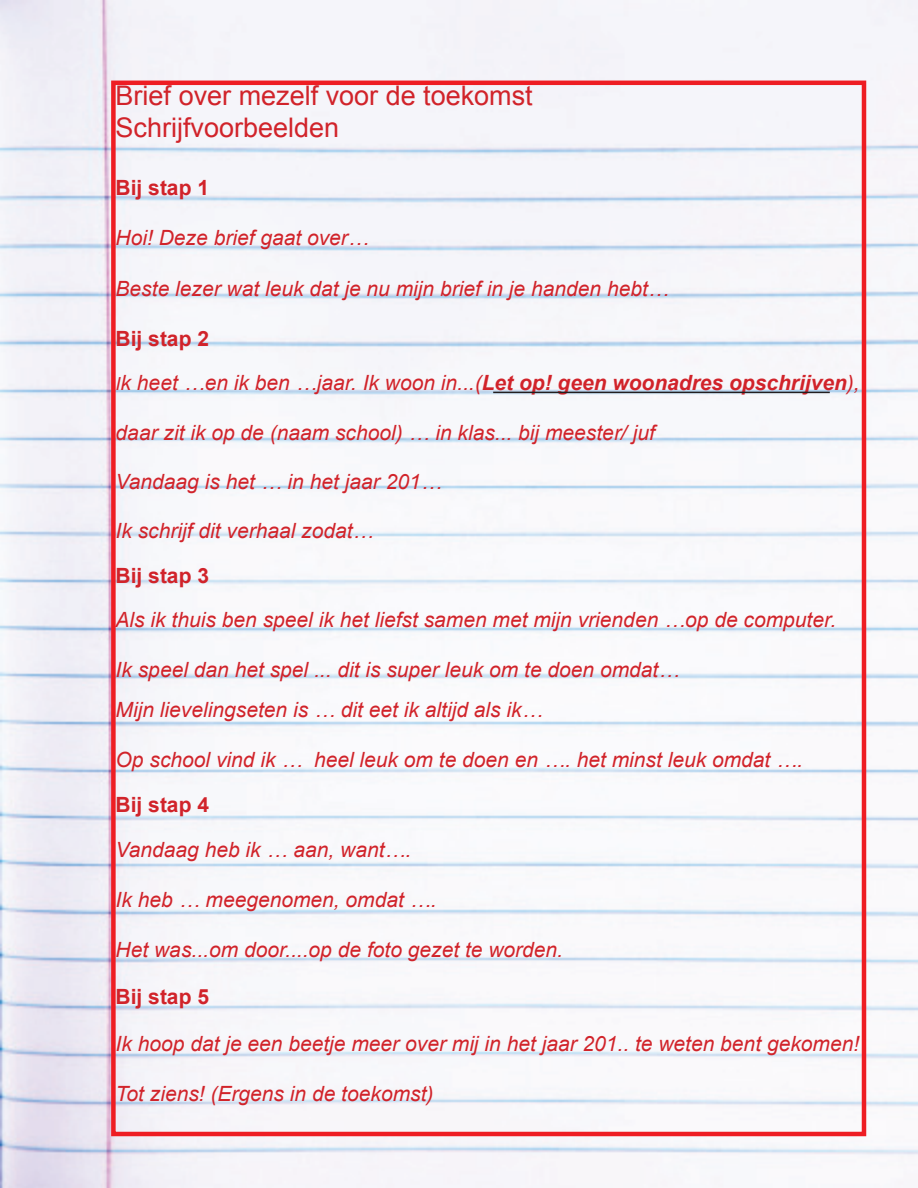
<style>
.page{position:relative;width:918px;height:1188px;background:#fff}
.page>*{position:absolute;margin:0;border:0;box-sizing:border-box;transform-origin:0 0}
.t1{font:27px/32.4px "Arial";color:#d1232a}
.t2{font:italic 21px/44.1px "Arial";color:#d1232a}
.t3{font:700 21px "Arial";color:#d1232a}
.s1{font-weight:700;font-style:normal}
.s2{font-size:18px}
.s3{font-weight:700}
</style>
<div class="page">
<img style="left:0;top:0;width:918px;height:1188px">
<div style="left:111px;top:81px;width:755px;height:1055px;border:4px solid #ee1d23"></div>
<hr style="left:493px;top:392px;width:337px;height:1px;background:#231f20">
<p class="t1" style="left:116px;top:79px;width:419px">Brief over mezelf voor de toekomst<br>Schrijfvoorbeelden</p>
<p class="t3" style="left:116px;top:173px;width:95px">Bij stap 1</p>
<p class="t2" style="left:116px;top:216px;width:255px">Hoi! Deze brief gaat over…</p>
<p class="t2" style="left:116px;top:266px;width:555px">Beste lezer wat leuk dat je nu mijn brief in je handen hebt…</p>
<p class="t2" style="left:116px;top:317px;width:746px"><span class="s1">Bij stap 2<br></span><span class="s2">I</span>k heet …en ik ben …jaar. Ik woon in...(<span class="s3">Let op! geen woonadres opschrijven</span>),</p>
<p class="t2" style="left:116px;top:410px;width:541px">daar zit ik op de (naam school) … in klas... bij meester/ juf</p>
<p class="t2" style="left:116px;top:460px;width:328px">Vandaag is het … in het jaar 201…</p>
<p class="t2" style="left:116px;top:509px;width:259px">Ik schrijf dit verhaal zodat…</p>
<p class="t3" style="left:116px;top:562px;width:95px">Bij stap 3</p>
<p class="t2" style="left:116px;top:598px;width:722px">Als ik thuis ben speel ik het liefst samen met mijn vrienden …op de computer.</p>
<p class="t2" style="left:116px;top:650px;width:565px;line-height:39.9px">Ik speel dan het spel ... dit is super leuk om te doen omdat…<br>Mijn lievelingseten is … dit eet ik altijd als ik…</p>
<p class="t2" style="left:116px;top:738px;width:689px">Op school vind ik … heel leuk om te doen en …. het minst leuk omdat ….</p>
<p class="t3" style="left:116px;top:791px;width:95px">Bij stap 4</p>
<p class="t2" style="left:116px;top:827px;width:297px">Vandaag heb ik … aan, want….</p>
<p class="t2" style="left:116px;top:878px;width:322px">Ik heb … meegenomen, omdat ….</p>
<p class="t2" style="left:116px;top:928px;width:449px">Het was...om door....op de foto gezet te worden.</p>
<p class="t3" style="left:116px;top:983px;width:95px">Bij stap 5</p>
<p class="t2" style="left:116px;top:1022px;width:745px">Ik hoop dat je een beetje meer over mij in het jaar 201.. te weten bent gekomen!</p>
<p class="t2" style="left:116px;top:1072px;width:319px">Tot ziens! (Ergens in de toekomst)</p>
</div>
